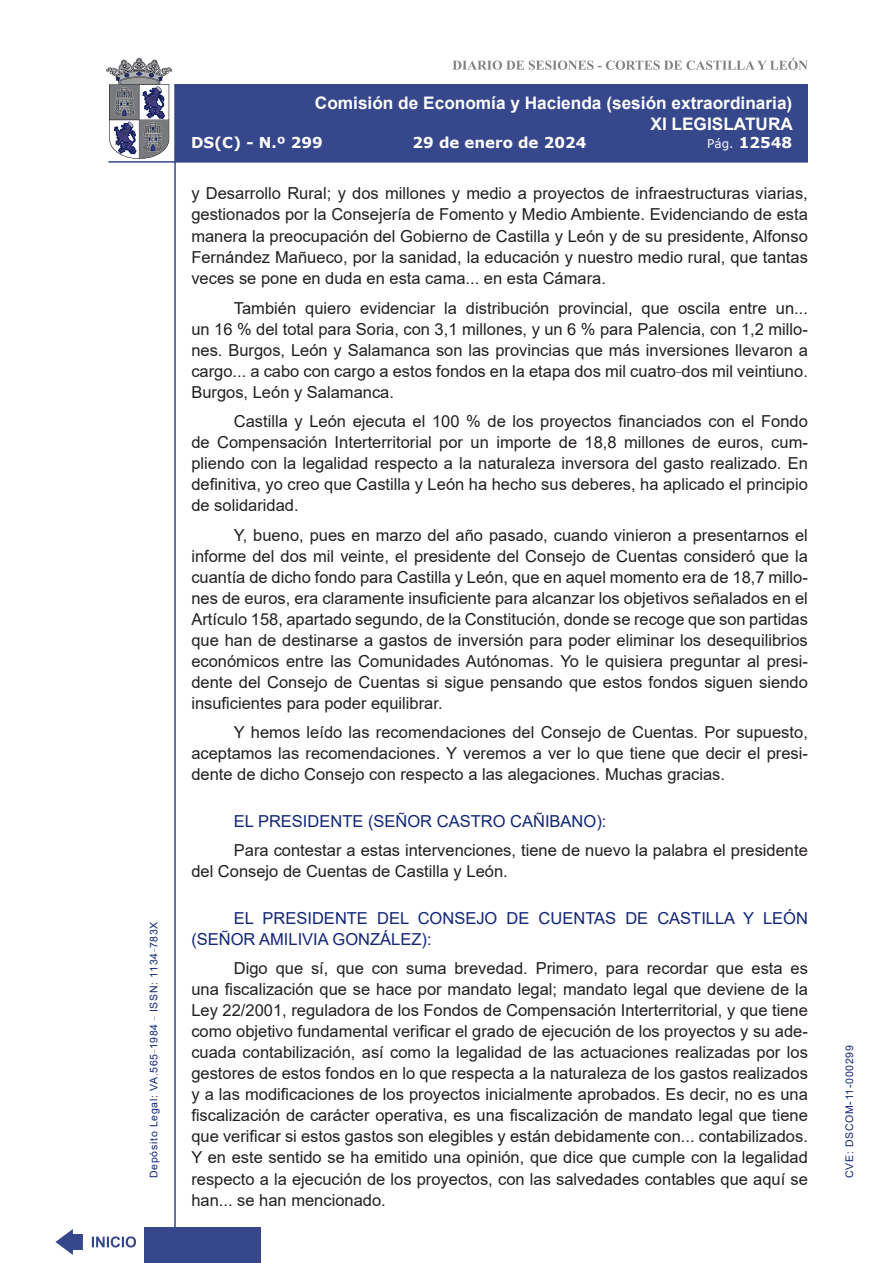
<style>
.page{position:relative;width:893px;height:1263px;background:#fff}
.page>*{position:absolute;margin:0;border:0;box-sizing:border-box;transform-origin:0 0}
.t1{font:700 17.25px/20.7px "Arial";color:#fff;text-align:right}
.t2{font:16.5px/21px "Arial";color:#231f20;text-align:justify}
.Orador{font:16.5px/21px "Arial";color:#122678}
.t3{font:700 15px "Verdana";color:#fff}
.t4{font:10.5px "Arial";letter-spacing:.065em;color:#122678}
.s1{font-weight:400;font-size:12px}
</style>
<div class="page">
<svg style="left:452px;top:58px;width:356px;height:12px"></svg>
<hr style="left:174px;top:84px;width:2px;height:1179px;background:#36478c">
<div style="left:144px;top:1227px;width:117px;height:36px;background:#36478c"></div>
<div style="left:175px;top:84px;width:633px;height:78px;background:#36478c"></div>
<hr style="left:108px;top:161px;width:700px;height:2px;background:#36478c">
<svg style="left:92px;top:1236px;width:44px;height:11px"></svg>
<svg style="left:55px;top:1229px;width:28px;height:26px"></svg>
<svg style="left:106px;top:58px;width:66px;height:101px"></svg>
<p class="t4" style="left:146px;top:1178px;width:258px;rotate:-90deg">Depósito Legal: VA.565<sup>_</sup>1984 <sup>_</sup> ISSN: 1134<sup>_</sup>783X</p>
<p class="t1" style="left:315px;top:93px;width:480px">Comisión de Economía y Hacienda (sesión extraordinaria)<br>XI LEGISLATURA</p>
<p class="t3" style="left:191px;top:132px;width:133px">DS(C) - N.º 299</p>
<p class="t3" style="left:413px;top:132px;width:175px">29 de enero de 2024</p>
<p class="t3" style="left:707px;top:132px;width:86px"><span class="s1">Pág.</span> 12548</p>
<p class="t2" style="left:191px;top:183px;width:618px">y Desarrollo Rural; y dos millones y medio a proyectos de infraestructuras viarias, gestionados por la Consejería de Fomento y Medio Ambiente. Evidenciando de esta manera la preocupación del Gobierno de Castilla y León y de su presidente, Alfonso Fernández Mañueco, por la sanidad, la educación y nuestro medio rural, que tantas veces se pone en duda en esta cama... en esta Cámara.</p>
<p class="t2" style="left:191px;top:297px;width:618px;text-indent:43px">También quiero evidenciar la distribución provincial, que oscila entre un... un 16 % del total para Soria, con 3,1 millones, y un 6 % para Palencia, con 1,2 millo&shy;nes. Burgos, León y Salamanca son las provincias que más inversiones llevaron a cargo... a cabo con cargo a estos fondos en la etapa dos mil cuatro<sup>_</sup>dos mil veintiuno.<br>Burgos, León y Salamanca.</p>
<p class="t2" style="left:191px;top:411px;width:618px;text-indent:43px">Castilla y León ejecuta el 100 % de los proyectos financiados con el Fondo de Compensación Interterritorial por un importe de 18,8 millones de euros, cum&shy;pliendo con la legalidad respecto a la naturaleza inversora del gasto realizado. En definitiva, yo creo que Castilla y León ha hecho sus deberes, ha aplicado el principio de solidaridad.</p>
<p class="t2" style="left:191px;top:524px;width:618px;text-indent:43px">Y, bueno, pues en marzo del año pasado, cuando vinieron a presentarnos el informe del dos mil veinte, el presidente del Consejo de Cuentas consideró que la cuantía de dicho fondo para Castilla y León, que en aquel momento era de 18,7 millo&shy;nes de euros, era claramente insuficiente para alcanzar los objetivos señalados en el Artículo 158, apartado segundo, de la Constitución, donde se recoge que son partidas que han de destinarse a gastos de inversión para poder eliminar los desequilibrios económicos entre las Comunidades Autónomas. Yo le quisiera preguntar al presi&shy;dente del Consejo de Cuentas si sigue pensando que estos fondos siguen siendo insuficientes para poder equilibrar.</p>
<p class="t2" style="left:191px;top:722px;width:618px;text-indent:43px">Y hemos leído las recomendaciones del Consejo de Cuentas. Por supuesto, aceptamos las recomendaciones. Y veremos a ver lo que tiene que decir el presi&shy;dente de dicho Consejo con respecto a las alegaciones. Muchas gracias.</p>
<p class="Orador" style="left:234px;top:810px;width:374px">EL PRESIDENTE (SEÑOR CASTRO CAÑIBANO):</p>
<p class="t2" style="left:191px;top:840px;width:618px;text-indent:43px">Para contestar a estas intervenciones, tiene de nuevo la palabra el presidente del Consejo de Cuentas de Castilla y León.</p>
<p class="Orador" style="left:191px;top:907px;width:618px;text-indent:43px">EL PRESIDENTE DEL CONSEJO DE CUENTAS DE CASTILLA Y LEÓN (SEÑOR AMILIVIA GONZÁLEZ):</p>
<p class="t2" style="left:191px;top:958px;width:618px;text-indent:43px">Digo que sí, que con suma brevedad. Primero, para recordar que esta es una fiscalización que se hace por mandato legal; mandato legal que deviene de la Ley 22/2001, reguladora de los Fondos de Compensación Interterritorial, y que tiene como objetivo fundamental verificar el grado de ejecución de los proyectos y su ade&shy;cuada contabilización, así como la legalidad de las actuaciones realizadas por los gestores de estos fondos en lo que respecta a la naturaleza de los gastos realizados y a las modificaciones de los proyectos inicialmente aprobados. Es decir, no es una fiscalización de carácter operativa, es una fiscalización de mandato legal que tiene que verificar si estos gastos son elegibles y están debidamente con... contabilizados.<br>Y en este sentido se ha emitido una opinión, que dice que cumple con la legalidad respecto a la ejecución de los proyectos, con las salvedades contables que aquí se han... se han mencionado.</p>
<p class="t4" style="left:842px;top:1178px;width:134px;rotate:-90deg">CVE: DSCOM-11-000299</p>
</div>
